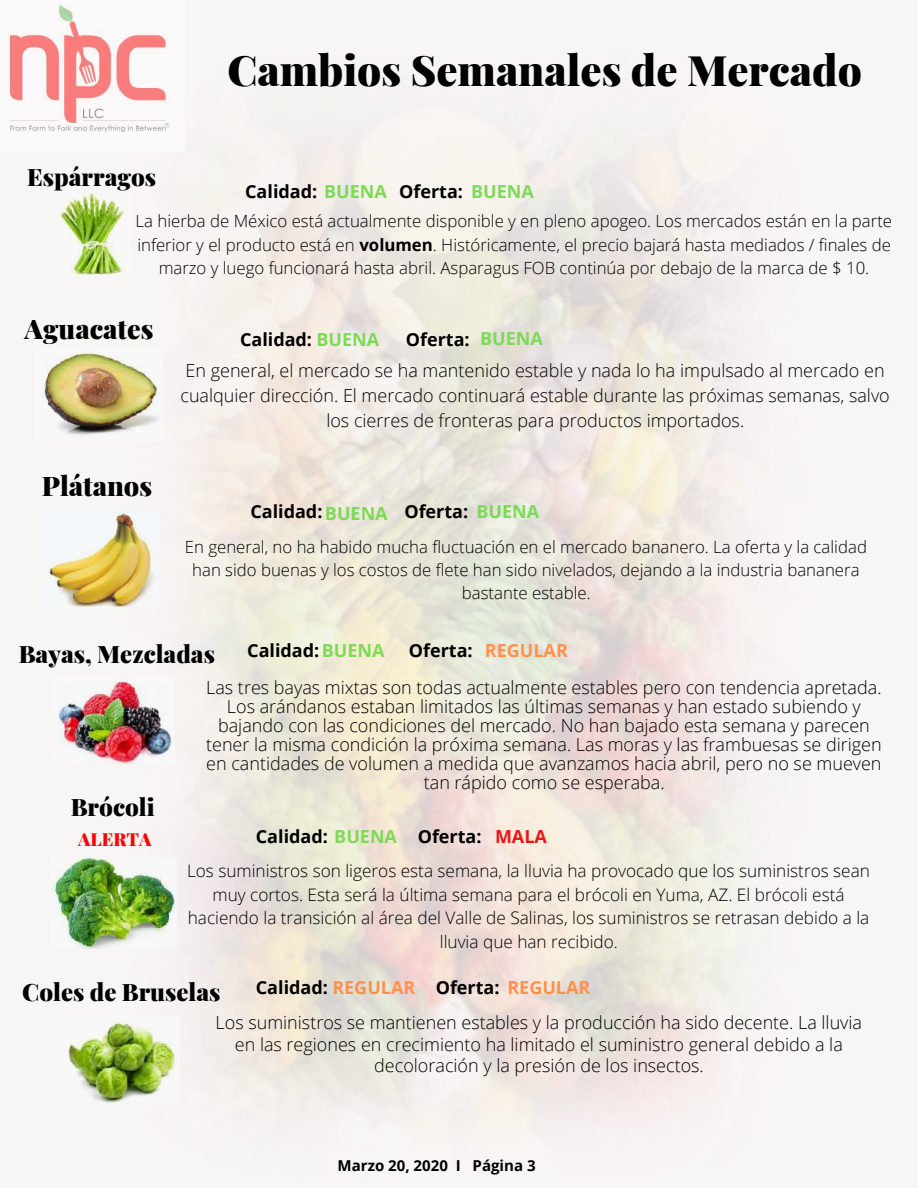
<style>
.page{position:relative;width:918px;height:1188px;background:#fff}
.page>*{position:absolute;margin:0;border:0;box-sizing:border-box;transform-origin:0 0}
.t1{font:900 42px "Playfair Display";color:#000}
.t2{font:900 27px "Playfair Display";color:#000}
.t3{font:900 24px "Playfair Display";color:#000}
.t4{font:300 18px/19.2px "Open Sans";color:#000;text-align:center}
.t5{font:700 18px "Open Sans";color:#000}
.t6{font:700 18px "Open Sans";color:#ff914d}
.t7{font:900 18px "Playfair Display";color:#ff0202}
.t8{font:700 18px "Open Sans";color:#7ed957}
.t9{font:300 17.25px/23.7px "Open Sans";color:#000;text-align:center}
.t10{font:300 16.8px/23.1px "Open Sans";color:#000;text-align:center}
.t11{font:700 15px "Open Sans";color:#000}
.s1{font-weight:700}
.s2{color:#7ed957}
.s3{color:#e61616}
.s4{color:#ff914d}
</style>
<div class="page">
<img style="left:56px;top:192px;width:72px;height:86px">
<img style="left:0;top:0;width:184px;height:152px">
<img style="left:36px;top:349px;width:127px;height:93px">
<img style="left:44px;top:513px;width:115px;height:93px">
<img style="left:56px;top:677px;width:118px;height:87px">
<img style="left:52px;top:857px;width:125px;height:91px">
<img style="left:57px;top:1017px;width:123px;height:86px">
<h1 class="t1" style="left:227px;top:41px;width:636px">Cambios Semanales de Mercado</h1>
<h3 class="t3" style="left:27px;top:160px;width:130px">Espárragos</h3>
<p class="t10" style="left:136px;top:209px;width:758px">La hierba de México está actualmente disponible y en pleno apogeo. Los mercados están en la parte inferior y el producto está en <span class="s1">volumen</span>. Históricamente, el precio bajará hasta mediados / finales de marzo y luego funcionará hasta abril. Asparagus FOB continúa por debajo de la marca de $ 10.</p>
<p class="t5" style="left:245px;top:179px;width:290px">Calidad: <span class="s2">BUENA</span> Oferta: <span class="s2">BUENA</span></p>
<h2 class="t2" style="left:25px;top:310px;width:130px">Aguacates</h2>
<h2 class="t2" style="left:42px;top:466px;width:112px">Plátanos</h2>
<p class="t5" style="left:240px;top:327px;width:141px">Calidad: <span class="s2">BUENA</span></p>
<p class="t5" style="left:406px;top:327px;width:65px">Oferta:</p>
<p class="t8" style="left:480px;top:326px;width:64px">BUENA</p>
<p class="t4" style="left:180px;top:358px;width:711px;line-height:24.8px">En general, el mercado se ha mantenido estable y nada lo ha impulsado al mercado en cualquier dirección. El mercado continuará estable durante las próximas semanas, salvo los cierres de fronteras para productos importados.</p>
<p class="t5" style="left:250px;top:499px;width:290px">Calidad:<span class="s2">BUENA</span> Oferta: <span class="s2">BUENA</span></p>
<p class="t10" style="left:185px;top:535px;width:684px">En general, no ha habido mucha fluctuación en el mercado bananero. La oferta y la calidad han sido buenas y los costos de flete han sido nivelados, dejando a la industria bananera bastante estable.</p>
<h3 class="t3" style="left:19px;top:637px;width:198px">Bayas, Mezcladas</h3>
<p class="t5" style="left:247px;top:638px;width:139px">Calidad:<span class="s2">BUENA</span></p>
<p class="t5" style="left:409px;top:638px;width:65px">Oferta:</p>
<p class="t6" style="left:485px;top:638px;width:85px">REGULAR</p>
<h3 class="t3" style="left:71px;top:790px;width:85px">Brócoli</h3>
<p class="t7" style="left:78px;top:826px;width:75px">ALERTA</p>
<p class="t4" style="left:206px;top:677px;width:677px">Las tres bayas mixtas son todas actualmente estables pero con tendencia apretada.<br>Los arándanos estaban limitados las últimas semanas y han estado subiendo y bajando con las condiciones del mercado. No han bajado esta semana y parecen tener la misma condición la próxima semana. Las moras y las frambuesas se dirigen en cantidades de volumen a medida que avanzamos hacia abril, pero no se mueven tan rápido como se esperaba.</p>
<p class="t5" style="left:256px;top:823px;width:293px">Calidad: <span class="s2">BUENA</span> Oferta: <span class="s3">MALA</span></p>
<p class="t9" style="left:187px;top:859px;width:684px">Los suministros son ligeros esta semana, la lluvia ha provocado que los suministros sean muy cortos. Esta será la última semana para el brócoli en Yuma, AZ. El brócoli está haciendo la transición al área del Valle de Salinas, los suministros se retrasan debido a la lluvia que han recibido.</p>
<p class="t5" style="left:256px;top:975px;width:161px">Calidad: <span class="s4">REGULAR</span></p>
<p class="t5" style="left:436px;top:975px;width:156px">Oferta: <span class="s4">REGULAR</span></p>
<h3 class="t3" style="left:22px;top:975px;width:200px">Coles de Bruselas</h3>
<p class="t4" style="left:216px;top:1012px;width:648px;line-height:21.3px">Los suministros se mantienen estables y la producción ha sido decente. La lluvia en las regiones en crecimiento ha limitado el suministro general debido a la decoloración y la presión de los insectos.</p>
<p class="t11" style="left:338px;top:1155px;width:200px">Marzo 20, 2020 I Página 3</p>
</div>
